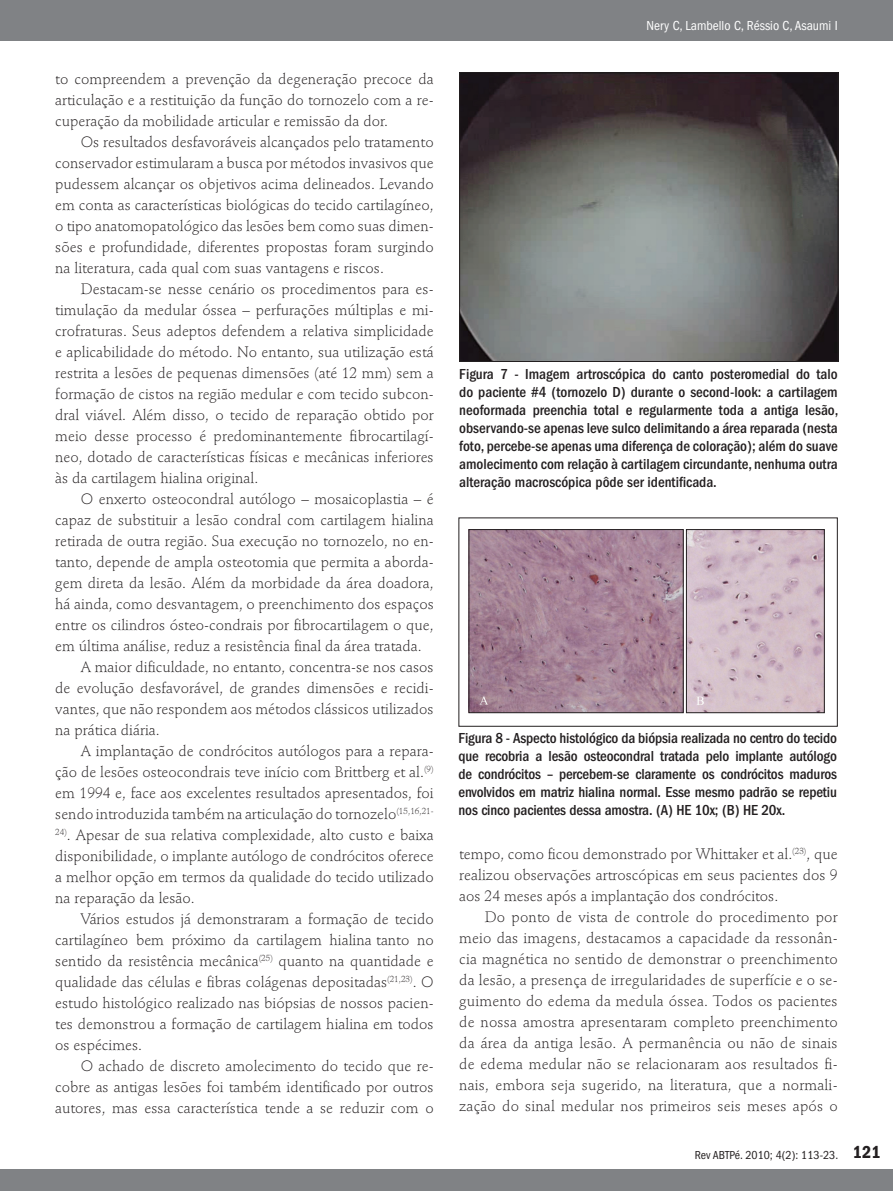
<style>
.page{position:relative;width:893px;height:1191px;background:#fff}
.page>*{position:absolute;margin:0;border:0;box-sizing:border-box;transform-origin:0 0}
.t1{font:18px "ITC Franklin Gothic Std Dm Cd";color:#231f20}
._05_0_Texto_txt{font:300 15px/21px "Stempel Schneidler Std";color:#231f20;text-align:justify}
._06_0_Tabela_título{font:500 condensed 15px/18px "ITC Franklin Gothic Std";letter-spacing:-.005em;color:#231f20;text-align:justify}
.t2{font:condensed 13.5px "ITC Franklin Gothic Std";color:#fff}
.t3{font:condensed 12px "ITC Franklin Gothic Std";color:#231f20}
</style>
<div class="page">
<div style="left:0;top:1169px;width:893px;height:22px;background:#808285"></div>
<div style="left:0;top:0;width:893px;height:40px;background:#808285"></div>
<img style="left:461px;top:74px;width:375px;height:286px">
<div style="left:459px;top:72px;width:379px;height:290px;border:1px solid #231f20"></div>
<img style="left:471px;top:531px;width:210px;height:180px">
<div style="left:469px;top:529px;width:214px;height:184px;border:1px solid #231f20"></div>
<img style="left:688px;top:531px;width:134px;height:180px">
<div style="left:686px;top:529px;width:138px;height:184px;border:1px solid #231f20"></div>
<p class="_05_0_Texto_txt" style="left:55px;top:68px;width:380px">to compreendem a prevenção da degeneração precoce da articulação e a restituição da função do tornozelo com a re&shy;cuperação da mobilidade articular e remissão da dor.</p>
<p class="_05_0_Texto_txt" style="left:55px;top:131px;width:380px;text-indent:26px">Os resultados desfavoráveis alcançados pelo tratamento conservador estimularam a busca por métodos invasivos que pudessem alcançar os objetivos acima delineados. Levando em conta as características biológicas do tecido cartilagíneo, o tipo anatomopatológico das lesões bem como suas dimen&shy;sões e profundidade, diferentes propostas foram surgindo na literatura, cada qual com suas vantagens e riscos.</p>
<p class="_05_0_Texto_txt" style="left:55px;top:278px;width:380px;text-indent:26px">Destacam-se nesse cenário os procedimentos para es&shy;timulação da medular óssea – perfurações múltiplas e mi&shy;crofraturas. Seus adeptos defendem a relativa simplicidade e aplicabilidade do método. No entanto, sua utilização está restrita a lesões de pequenas dimensões (até 12 mm) sem a formação de cistos na região medular e com tecido subcon&shy;dral viável. Além disso, o tecido de reparação obtido por meio desse processo é predominantemente fibrocartilagí&shy;neo, dotado de características físicas e mecânicas inferiores às da cartilagem hialina original.</p>
<p class="_05_0_Texto_txt" style="left:55px;top:488px;width:380px;text-indent:26px">O enxerto osteocondral autólogo – mosaicoplastia – é capaz de substituir a lesão condral com cartilagem hialina retirada de outra região. Sua execução no tornozelo, no en&shy;tanto, depende de ampla osteotomia que permita a aborda&shy;gem direta da lesão. Além da morbidade da área doadora, há ainda, como desvantagem, o preenchimento dos espaços entre os cilindros ósteo-condrais por fibrocartilagem o que, em última análise, reduz a resistência final da área tratada.</p>
<p class="_05_0_Texto_txt" style="left:55px;top:656px;width:380px;text-indent:26px">A maior dificuldade, no entanto, concentra-se nos casos de evolução desfavorável, de grandes dimensões e recidi&shy;vantes, que não respondem aos métodos clássicos utilizados na prática diária.</p>
<p class="_05_0_Texto_txt" style="left:55px;top:740px;width:380px;text-indent:26px">A implantação de condrócitos autólogos para a repara&shy;ção de lesões osteocondrais teve início com Brittberg et al.<sup>(9) </sup>em 1994 e, face aos excelentes resultados apresentados, foi sendo introduzida também na articulação do tornozelo<sup>(15,16,21- 24)</sup>. Apesar de sua relativa complexidade, alto custo e baixa disponibilidade, o implante autólogo de condrócitos oferece a melhor opção em termos da qualidade do tecido utilizado na reparação da lesão.</p>
<p class="_05_0_Texto_txt" style="left:55px;top:908px;width:380px;text-indent:26px">Vários estudos já demonstraram a formação de tecido cartilagíneo bem próximo da cartilagem hialina tanto no sentido da resistência mecânica<sup>(25)</sup> quanto na quantidade e qualidade das células e fibras colágenas depositadas<sup>(21,23)</sup>. O estudo histológico realizado nas biópsias de nossos pacien&shy;tes demonstrou a formação de cartilagem hialina em todos os espécimes.</p>
<p class="_05_0_Texto_txt" style="left:55px;top:1055px;width:380px;text-indent:26px">O achado de discreto amolecimento do tecido que re&shy;cobre as antigas lesões foi também identificado por outros autores, mas essa característica tende a se reduzir com o</p>
<p class="t2" style="left:647px;top:18px;width:193px">Nery C, Lambello C, Réssio C, Asaumi I</p>
<p class="_06_0_Tabela_título" style="left:459px;top:365px;width:381px">Figura 7 - Imagem artroscópica do canto posteromedial do talo do paciente #4 (tornozelo D) durante o second-look: a cartilagem neoformada preenchia total e regularmente toda a antiga lesão, observando-se apenas leve sulco delimitando a área reparada (nesta foto, percebe-se apenas uma diferença de coloração); além do suave amolecimento com relação à cartilagem circundante, nenhuma outra alteração macroscópica pôde ser identificada.</p>
<p class="_06_0_Tabela_título" style="left:458px;top:729px;width:380px">Figura 8 - Aspecto histológico da biópsia realizada no centro do tecido que recobria a lesão osteocondral tratada pelo implante autólogo de condrócitos – percebem-se claramente os condrócitos maduros envolvidos em matriz hialina normal. Esse mesmo padrão se repetiu nos cinco pacientes dessa amostra. (A) HE 10x; (B) HE 20x.</p>
<p class="_05_0_Texto_txt" style="left:459px;top:844px;width:380px">tempo, como ficou demonstrado por Whittaker et al.<sup>(23)</sup>, que realizou observações artroscópicas em seus pacientes dos 9 aos 24 meses após a implantação dos condrócitos.</p>
<p class="_05_0_Texto_txt" style="left:459px;top:907px;width:380px;text-indent:26px">Do ponto de vista de controle do procedimento por meio das imagens, destacamos a capacidade da ressonân&shy;cia magnética no sentido de demonstrar o preenchimento da lesão, a presença de irregularidades de superfície e o se&shy;guimento do edema da medula óssea. Todos os pacientes de nossa amostra apresentaram completo preenchimento da área da antiga lesão. A permanência ou não de sinais de edema medular não se relacionaram aos resultados fi&shy;nais, embora seja sugerido, na literatura, que a normali&shy;zação do sinal medular nos primeiros seis meses após o</p>
<p class="t3" style="left:695px;top:1148px;width:145px">Rev ABTPé. 2010; 4(2): 113-23.</p>
<p class="t1" style="left:853px;top:1142px;width:29px">121</p>
</div>
